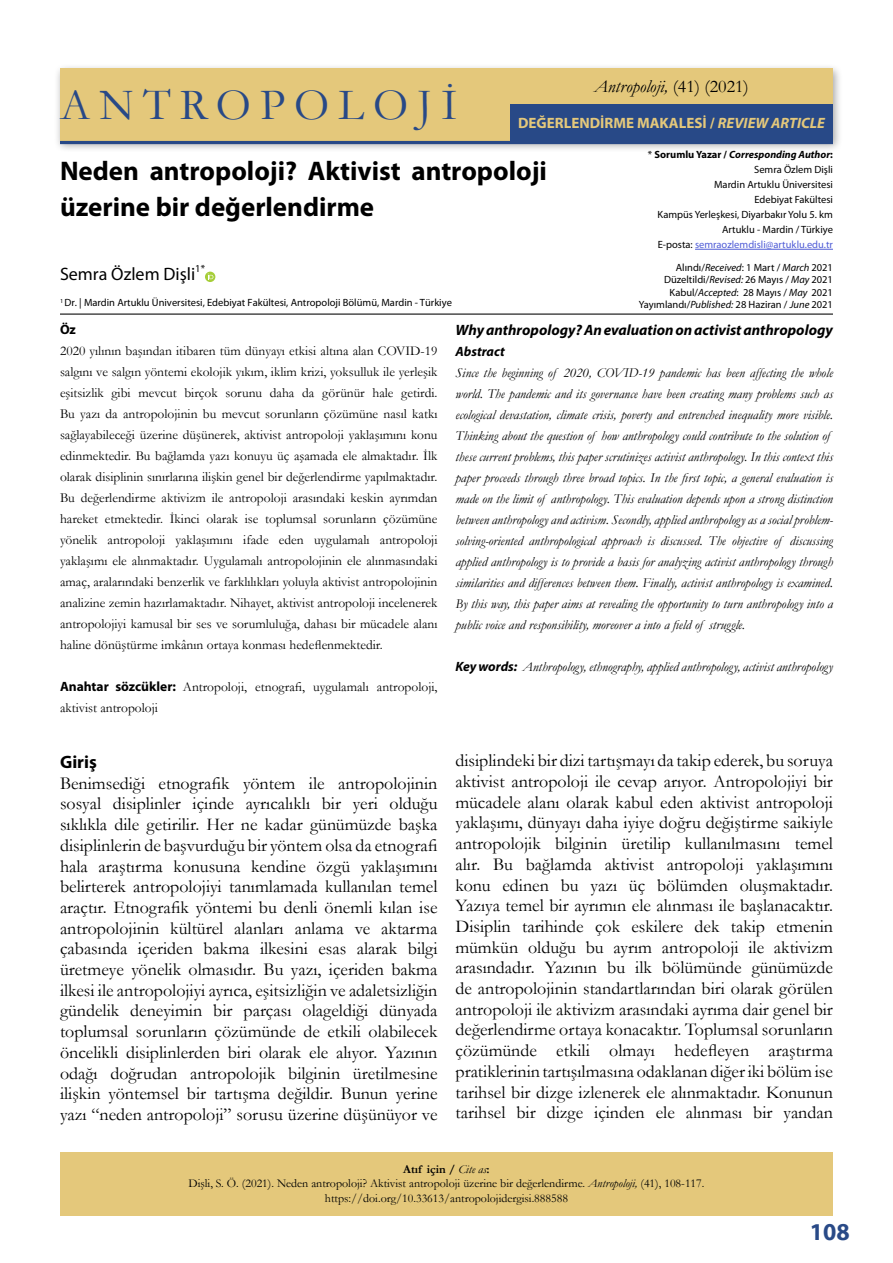
<style>
.page{position:relative;width:893px;height:1263px;background:#fff}
.page>*{position:absolute;margin:0;border:0;box-sizing:border-box;transform-origin:0 0}
.t1{font:45px "Garamond";letter-spacing:.2em;color:#284987}
.Yazar_Bilgisi{font:700 27px/36px "Myriad Pro";color:#000}
.t2{font:700 24px "Myriad Pro";color:#294a87}
.Yazar_Bilgisi-2{font:18px/20.7px "Garamond";color:#000;text-align:justify}
.t3{font:italic 18px "Garamond";color:#000}
.Yazar_Bilgisi-3{font:18px "Myriad Pro";color:#000}
.Yazar_Bilgisi-4{font:700 18px "Myriad Pro";color:#000}
.t4{font:italic 700 15px "Myriad Pro";color:#000}
.t5{font:700 15px "Myriad Pro";color:#e4c87b}
.t6{font:13.5px/21px "Garamond";color:#000;text-align:justify}
.t7{font:italic 13.5px/21px "Garamond";color:#000}
.t8{font:italic 700 13.5px "Myriad Pro";color:#000}
.t9{font:700 13.5px "Myriad Pro";color:#000}
.t10{font:12px "Garamond";color:#000}
.t11{font:700 12px "Garamond";color:#000}
.Alındı_Yayımlandı{font:10.5px "Myriad Pro";color:#000}
.Sorumlu{font:10.5px "Myriad Pro";color:#000}
.Yazar_Bilgisi-5{font:10.5px "Myriad Pro";color:#000}
.Sorumlu-2{font:10.5px "Myriad Pro";color:#4f5cd6}
.t12{font:italic 700 10.5px "Myriad Pro";color:#000}
.s1{font-style:normal}
.s2{font-style:italic}
.s3{font-weight:400;font-style:normal}
.s4{color:#000}
.s5{font-family:"Myriad Pro";font-weight:700}
.s6{font-weight:400;font-style:italic}
</style>
<div class="page">
<div style="left:54px;top:64px;width:789px;height:89px;background:#000;opacity:.35"></div>
<div style="left:60px;top:68px;width:773px;height:73px;background:#e4c87b"></div>
<hr style="left:60px;top:141px;width:773px;height:3px;background:#284987">
<hr style="left:60px;top:314px;width:773px;height:1px;background:#000">
<div style="left:510px;top:105px;width:323px;height:36px;background:#284987"></div>
<div style="left:60px;top:1152px;width:773px;height:63px;background:#e4c87b"></div>
<svg style="left:205px;top:272px;width:10px;height:10px"></svg>
<svg style="left:208px;top:273px;width:5px;height:6px"></svg>
<hr style="left:695px;top:249px;width:138px;height:1px;background:#4f5cd6">
<p class="t1" style="left:60px;top:75px;width:399px">ANTROPOLOJİ</p>
<p class="t3" style="left:594px;top:74px;width:156px">Antropoloji, <span class="s1">(41) (2021)</span></p>
<p class="t5" style="left:518px;top:114px;width:308px">DEĞERLENDİRME MAKALESİ / <span class="s2">REVIEW ARTICLE</span></p>
<p class="Yazar_Bilgisi" style="left:60px;top:152px;width:488px">Neden antropoloji? Aktivist antropoloji üzerine bir değerlendirme</p>
<p class="Yazar_Bilgisi-3" style="left:60px;top:263px;width:147px">Semra Özlem Dişli<sup>1*</sup></p>
<p class="Yazar_Bilgisi-5" style="left:60px;top:296px;width:393px"><sup>1</sup> Dr. | Mardin Artuklu Üniversitesi, Edebiyat Fakültesi, Antropoloji Bölümü, Mardin - Türkiye</p>
<p class="t12" style="left:648px;top:148px;width:187px"><span class="s3">*</span> <span class="s1">Sorumlu Yazar /</span> Corresponding Author<span class="s1">:</span></p>
<p class="Sorumlu" style="left:754px;top:163px;width:80px">Semra Özlem Dişli</p>
<p class="Sorumlu" style="left:714px;top:178px;width:120px">Mardin Artuklu Üniversitesi</p>
<p class="Sorumlu" style="left:754px;top:193px;width:80px">Edebiyat Fakültesi</p>
<p class="Sorumlu" style="left:657px;top:208px;width:177px">Kampüs Yerleşkesi, Diyarbakır Yolu 5. km</p>
<p class="Sorumlu" style="left:722px;top:223px;width:112px">Artuklu - Mardin / Türkiye</p>
<p class="Sorumlu-2" style="left:658px;top:238px;width:177px"><span class="s4">E-posta:</span> semraozlemdisli@artuklu.edu.tr</p>
<p class="Alındı_Yayımlandı" style="left:676px;top:261px;width:159px">Alındı/<span class="s2">Received</span>: 1 Mart / <span class="s2">March</span> 2021</p>
<p class="Alındı_Yayımlandı" style="left:664px;top:273px;width:170px">Düzeltildi/<span class="s2">Revised:</span> 26 Mayıs / <span class="s2">May</span> 2021</p>
<p class="Alındı_Yayımlandı" style="left:669px;top:286px;width:165px">Kabul/<span class="s2">Accepted</span>: 28 Mayıs / <span class="s2">May</span> 2021</p>
<p class="Alındı_Yayımlandı" style="left:639px;top:298px;width:196px">Yayımlandı/<span class="s2">Published:</span> 28 Haziran / <span class="s2">June</span> 2021</p>
<p class="t9" style="left:60px;top:321px;width:17px">Öz</p>
<p class="t6" style="left:60px;top:340px;width:379px">2020 yılının başından itibaren tüm dünyayı etkisi altına alan COVID-19 salgını ve salgın yöntemi ekolojik yıkım, iklim krizi, yoksulluk ile yerleşik eşitsizlik gibi mevcut birçok sorunu daha da görünür hale getirdi.<br>Bu yazı da antropolojinin bu mevcut sorunların çözümüne nasıl katkı sağlayabileceği üzerine düşünerek, aktivist antropoloji yaklaşımını konu edinmektedir. Bu bağlamda yazı konuyu üç aşamada ele almaktadır. İlk olarak disiplinin sınırlarına ilişkin genel bir değerlendirme yapılmaktadır.<br>Bu değerlendirme aktivizm ile antropoloji arasındaki keskin ayrımdan hareket etmektedir. İkinci olarak ise toplumsal sorunların çözümüne yönelik antropoloji yaklaşımını ifade eden uygulamalı antropoloji yaklaşımı ele alınmaktadır. Uygulamalı antropolojinin ele alınmasındaki amaç, aralarındaki benzerlik ve farklılıkları yoluyla aktivist antropolojinin analizine zemin hazırlamaktadır. Nihayet, aktivist antropoloji incelenerek antropolojiyi kamusal bir ses ve sorumluluğa, dahası bir mücadele alanı haline dönüştürme imkânın ortaya konması hedeflenmektedir.</p>
<p class="t6" style="left:60px;top:676px;width:379px"><span class="s5">Anahtar sözcükler:</span> Antropoloji, etnografi, uygulamalı antropoloji, aktivist antropoloji</p>
<p class="Yazar_Bilgisi-4" style="left:60px;top:750px;width:38px">Giriş</p>
<p class="Yazar_Bilgisi-2" style="left:60px;top:772px;width:379px">Benimsediği etnografik yöntem ile antropolojinin sosyal disiplinler içinde ayrıcalıklı bir yeri olduğu sıklıkla dile getirilir. Her ne kadar günümüzde başka disiplinlerin de başvurduğu bir yöntem olsa da etnografi hala araştırma konusuna kendine özgü yaklaşımını belirterek antropolojiyi tanımlamada kullanılan temel araçtır. Etnografik yöntemi bu denli önemli kılan ise antropolojinin kültürel alanları anlama ve aktarma çabasında içeriden bakma ilkesini esas alarak bilgi üretmeye yönelik olmasıdır. Bu yazı, içeriden bakma ilkesi ile antropolojiyi ayrıca, eşitsizliğin ve adaletsizliğin gündelik deneyimin bir parçası olageldiği dünyada toplumsal sorunların çözümünde de etkili olabilecek öncelikli disiplinlerden biri olarak ele alıyor. Yazının odağı doğrudan antropolojik bilginin üretilmesine ilişkin yöntemsel bir tartışma değildir. Bunun yerine yazı “neden antropoloji” sorusu üzerine düşünüyor ve</p>
<p class="t4" style="left:455px;top:320px;width:379px">Why anthropology? An evaluation on activist anthropology</p>
<p class="t8" style="left:455px;top:343px;width:51px">Abstract</p>
<p class="t7" style="left:455px;top:362px;width:379px">Since the beginning of 2020, COVID-19 pandemic has been affecting the whole world. The pandemic and its governance have been creating many problems such as ecological devastation, climate crisis, poverty and entrenched inequality more visible.<br>Thinking about the question of how anthropology could contribute to the solution of these current problems, this paper scrutinizes activist anthropology. In this context this paper proceeds through three broad topics. In the first topic, a general evaluation is made on the limit of anthropology. This evaluation depends upon a strong distinction between anthropology and activism. Secondly, applied anthropology as a social problem&shy;solving-oriented anthropological approach is discussed. The objective of discussing applied anthropology is to provide a basis for analyzing activist anthropology through similarities and differences between them. Finally, activist anthropology is examined.<br>By this way, this paper aims at revealing the opportunity to turn anthropology into a public voice and responsibility, moreover a into a field of struggle.</p>
<p class="t7" style="left:455px;top:656px;width:379px"><span class="s5">Key words:</span> Anthropology, ethnography, applied anthropology, activist anthropology</p>
<p class="Yazar_Bilgisi-2" style="left:455px;top:750px;width:379px">disiplindeki bir dizi tartışmayı da takip ederek, bu soruya aktivist antropoloji ile cevap arıyor. Antropolojiyi bir mücadele alanı olarak kabul eden aktivist antropoloji yaklaşımı, dünyayı daha iyiye doğru değiştirme saikiyle antropolojik bilginin üretilip kullanılmasını temel alır. Bu bağlamda aktivist antropoloji yaklaşımını konu edinen bu yazı üç bölümden oluşmaktadır.<br>Yazıya temel bir ayrımın ele alınması ile başlanacaktır.<br>Disiplin tarihinde çok eskilere dek takip etmenin mümkün olduğu bu ayrım antropoloji ile aktivizm arasındadır. Yazının bu ilk bölümünde günümüzde de antropolojinin standartlarından biri olarak görülen antropoloji ile aktivizm arasındaki ayrıma dair genel bir değerlendirme ortaya konacaktır. Toplumsal sorunların çözümünde etkili olmayı hedefleyen araştırma pratiklerinin tartışılmasına odaklanan diğer iki bölüm ise tarihsel bir dizge izlenerek ele alınmaktadır. Konunun tarihsel bir dizge içinden ele alınması bir yandan</p>
<p class="t11" style="left:403px;top:1161px;width:88px">Atıf için / <span class="s6">Cite as</span>:</p>
<p class="t10" style="left:188px;top:1176px;width:518px">Dişli, S. Ö. (2021). Neden antropoloji? Aktivist antropoloji üzerine bir değerlendirme. <span class="s2">Antropoloji,</span> (41), 108-117.</p>
<p class="t10" style="left:325px;top:1190px;width:245px">https://doi.org/10.33613/antropolojidergisi.888588</p>
<h3 class="t2" style="left:810px;top:1216px;width:41px">108</h3>
</div>
